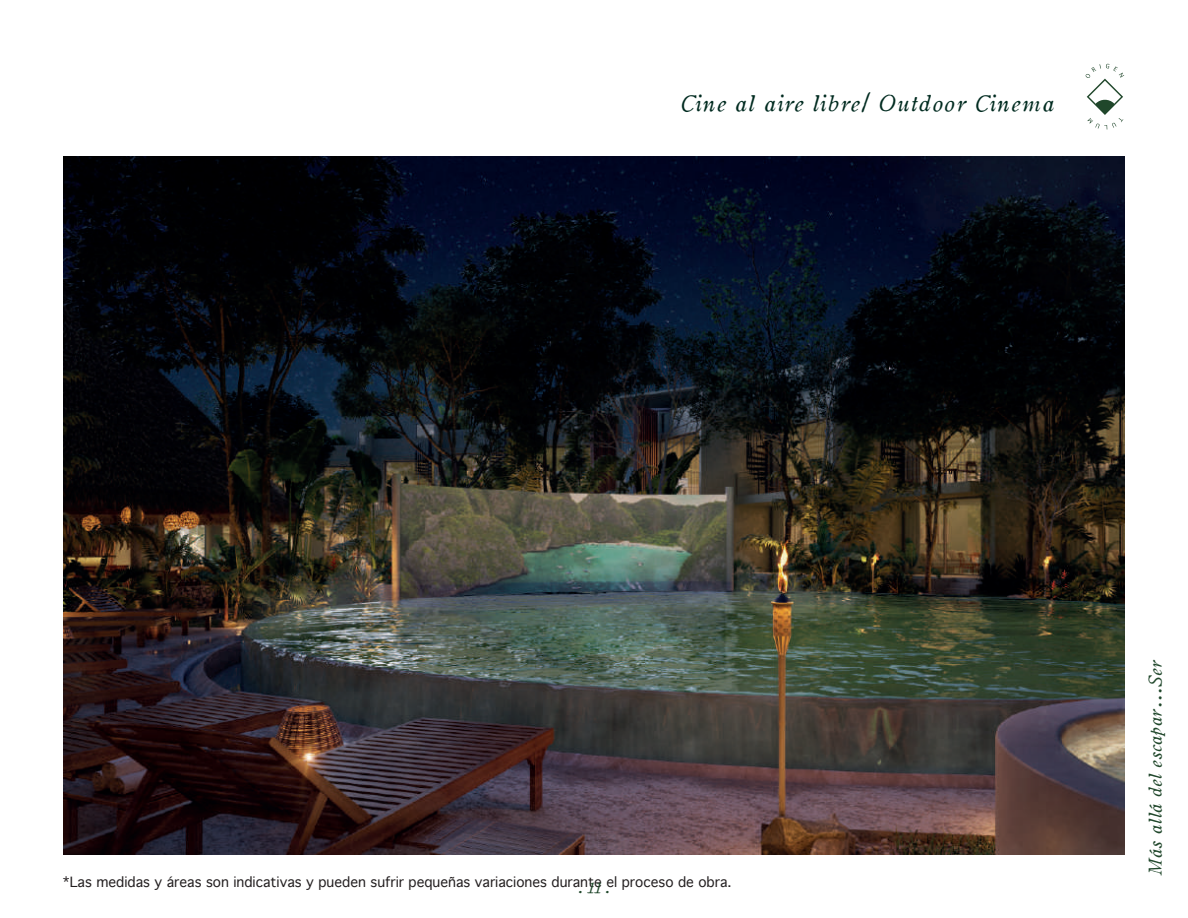
<style>
.page{position:relative;width:1188px;height:918px;background:#fff}
.page>*{position:absolute;margin:0;border:0;box-sizing:border-box;transform-origin:0 0}
.t1{font:22.5px "Oldstyle Italic HPLHS";letter-spacing:.07em;color:#002b20}
.t2{font:18px "Oldstyle Italic HPLHS";letter-spacing:.04em;color:#20472b}
.t3{font:15px "Oldstyle Italic HPLHS";color:#20472b}
.t4{font:13.5px "Geneva";color:#231f20}
</style>
<div class="page">
<svg style="left:1086px;top:64px;width:38px;height:66px"></svg>
<img style="left:64px;top:157px;width:1060px;height:697px">
<h1 class="t1" style="left:682px;top:86px;width:374px">Cine al aire libre/ Outdoor Cinema</h1>
<p class="t4" style="left:63px;top:874px;width:670px">*Las medidas y áreas son indicativas y pueden sufrir pequeñas variaciones durante el proceso de obra.</p>
<p class="t3" style="left:578px;top:876px;width:34px">. 11 .</p>
<h2 class="t2" style="left:1142px;top:876px;width:218px;rotate:-90deg">Más allá del escapar...Ser</h2>
</div>
